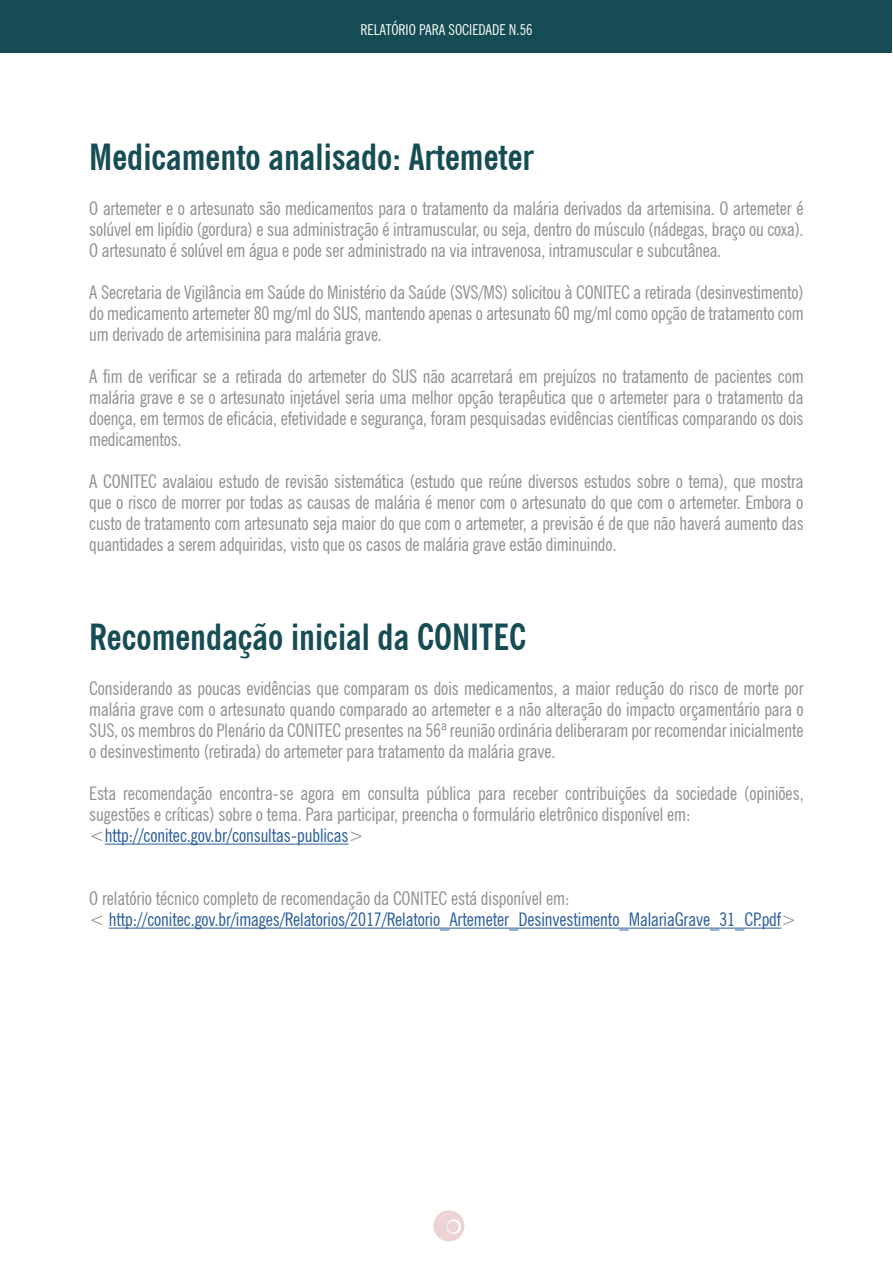
<style>
.page{position:relative;width:893px;height:1263px;background:#fff}
.page>*{position:absolute;margin:0;border:0;box-sizing:border-box;transform-origin:0 0}
.t1{font:700 condensed 36px "News Gothic BT";color:#164d54}
.t2{font:condensed 18.75px/21px "News Gothic BT";letter-spacing:-.005em;color:#8f8e8e;text-align:justify}
.t3{font:condensed 18.75px/21px "News Gothic BT";letter-spacing:-.005em;color:#275b9b}
.t4{font:condensed 15px "News Gothic BT";color:#fff}
.s1{color:#275b9b}
.s2{color:#8f8e8e}
</style>
<div class="page">
<div style="left:1px;top:0;width:891px;height:52px;background:#164d54"></div>
<hr style="left:105px;top:844px;width:243px;height:1px;background:#275b9b">
<hr style="left:109px;top:928px;width:672px;height:1px;background:#275b9b">
<svg style="left:433px;top:1210px;width:31px;height:31px"></svg>
<svg style="left:447px;top:1221px;width:12px;height:12px"></svg>
<p class="t4" style="left:360px;top:20px;width:174px">RELATÓRIO PARA SOCIEDADE N.56</p>
<h1 class="t1" style="left:89px;top:135px;width:446px">Medicamento analisado: Artemeter</h1>
<p class="t2" style="left:89px;top:198px;width:716px">O artemeter e o artesunato são medicamentos para o tratamento da malária derivados da artemisina. O artemeter é solúvel em lipídio (gordura) e sua administração é intramuscular, ou seja, dentro do músculo (nádegas, braço ou coxa).<br>O artesunato é solúvel em água e pode ser administrado na via intravenosa, intramuscular e subcutânea.</p>
<p class="t2" style="left:89px;top:282px;width:716px">A Secretaria de Vigilância em Saúde do Ministério da Saúde (SVS/MS) solicitou à CONITEC a retirada (desinvestimento) do medicamento artemeter 80 mg/ml do SUS, mantendo apenas o artesunato 60 mg/ml como opção de tratamento com um derivado de artemisinina para malária grave.</p>
<p class="t2" style="left:89px;top:366px;width:716px">A fim de verificar se a retirada do artemeter do SUS não acarretará em prejuízos no tratamento de pacientes com malária grave e se o artesunato injetável seria uma melhor opção terapêutica que o artemeter para o tratamento da doença, em termos de eficácia, efetividade e segurança, foram pesquisadas evidências científicas comparando os dois medicamentos.</p>
<p class="t2" style="left:89px;top:471px;width:716px">A CONITEC avalaiou estudo de revisão sistemática (estudo que reúne diversos estudos sobre o tema), que mostra que o risco de morrer por todas as causas de malária é menor com o artesunato do que com o artemeter. Embora o custo de tratamento com artesunato seja maior do que com o artemeter, a previsão é de que não haverá aumento das quantidades a serem adquiridas, visto que os casos de malária grave estão diminuindo.</p>
<h1 class="t1" style="left:89px;top:615px;width:438px">Recomendação inicial da CONITEC</h1>
<p class="t2" style="left:89px;top:678px;width:716px">Considerando as poucas evidências que comparam os dois medicamentos, a maior redução do risco de morte por malária grave com o artesunato quando comparado ao artemeter e a não alteração do impacto orçamentário para o SUS, os membros do Plenário da CONITEC presentes na 56ª reunião ordinária deliberaram por recomendar inicialmente o desinvestimento (retirada) do artemeter para tratamento da malária grave.</p>
<p class="t2" style="left:89px;top:783px;width:716px;text-align:left">Esta recomendação encontra-se agora em consulta pública para receber contribuições da sociedade (opiniões, sugestões e críticas) sobre o tema. Para participar, preencha o formulário eletrônico disponível em: &lt;<span class="s1">http://conitec.gov.br/consultas-publicas</span>&gt;</p>
<p class="t3" style="left:89px;top:888px;width:709px"><span class="s2">O relatório técnico completo de recomendação da CONITEC está disponível em:<br>&lt;</span> http://conitec.gov.br/images/Relatorios/2017/Relatorio_Artemeter_Desinvestimento_MalariaGrave_31_CP.pdf<span class="s2">&gt;</span></p>
</div>
